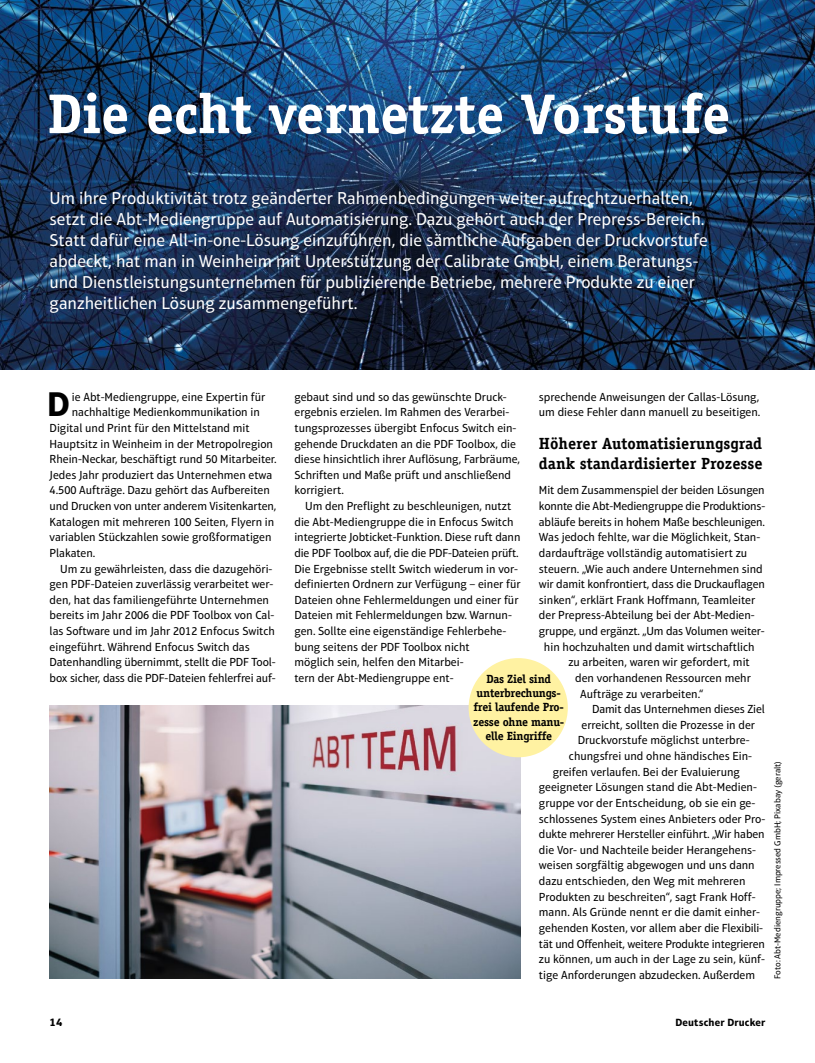
<style>
.page{position:relative;width:815px;height:1063px;background:#fff}
.page>*{position:absolute;margin:0;border:0;box-sizing:border-box;transform-origin:0 0}
._02_Head{font:700 56.25px "Officina Serif Std";color:#fff}
._04_Lauf_Initial{font:700 34.88px "Aptifer Sans LT Pro";color:#000}
._03_Motto{font:17.5px/21px "Aptifer Sans LT Pro";color:#fff}
.t1{font:700 16.25px/19.5px "Officina Serif Std";color:#000}
._04_Lauf_Einzug{font:11.88px/15.6px "Aptifer Sans LT Pro";color:#000}
._04_Lauf_Initial-2{font:11.88px "Aptifer Sans LT Pro";color:#000}
._07_BU_im_Kreis{font:700 11.88px/14.2px "Officina Serif Std";letter-spacing:-.02em;color:#000;text-align:center}
.t2{font:700 11.25px "Aptifer Sans LT Pro";color:#000}
.t3{font:700 10.62px "Aptifer Sans LT Pro";letter-spacing:.015em;color:#000}
.t4{font:8.75px "Aptifer Sans LT Pro";color:#000}
</style>
<div class="page">
<img style="left:0;top:0;width:815px;height:369px">
<img style="left:50px;top:705px;width:471px;height:274px">
<div style="left:469px;top:658px;width:99px;height:99px;background:#fff2a2;border-radius:50%"></div>
<p class="_02_Head" style="left:48px;top:79px;width:684px">Die echt vernetzte Vorstufe</p>
<p class="_03_Motto" style="left:50px;top:187px;width:660px">Um ihre Produktivität trotz geänderter Rahmenbedingungen weiter aufrechtzuerhalten, setzt die Abt-Mediengruppe auf Automatisierung. Dazu gehört auch der Prepress-Bereich.<br>Statt dafür eine All-in-one-Lösung einzuführen, die sämtliche Aufgaben der Druckvorstufe abdeckt, hat man in Weinheim mit Unterstützung der Calibrate GmbH, einem Beratungs&shy;und Dienstleistungsunternehmen für publizierende Betriebe, mehrere Produkte zu einer ganzheitlichen Lösung zusammengeführt.</p>
<p class="_04_Lauf_Initial" style="left:47px;top:383px;width:24px">D</p>
<p class="_04_Lauf_Initial-2" style="left:72px;top:390px;width:195px">ie Abt-Mediengruppe, eine Expertin für</p>
<p class="_04_Lauf_Initial-2" style="left:72px;top:405px;width:190px">nachhaltige Medienkommunikation in</p>
<p class="_04_Lauf_Initial-2" style="left:50px;top:421px;width:202px">Digital und Print für den Mittelstand mit</p>
<p class="_04_Lauf_Initial-2" style="left:50px;top:437px;width:225px">Hauptsitz in Weinheim in der Metropolregion</p>
<p class="_04_Lauf_Initial-2" style="left:50px;top:452px;width:228px">Rhein-Neckar, beschäftigt rund 50 Mitarbeiter.</p>
<p class="_04_Lauf_Initial-2" style="left:50px;top:468px;width:224px">Jedes Jahr produziert das Unternehmen etwa</p>
<p class="_04_Lauf_Initial-2" style="left:50px;top:484px;width:222px">4.500 Aufträge. Dazu gehört das Aufbereiten</p>
<p class="_04_Lauf_Initial-2" style="left:50px;top:499px;width:228px">und Drucken von unter anderem Visitenkarten,</p>
<p class="_04_Lauf_Initial-2" style="left:50px;top:515px;width:226px">Katalogen mit mehreren 100 Seiten, Flyern in</p>
<p class="_04_Lauf_Initial-2" style="left:50px;top:530px;width:223px">variablen Stückzahlen sowie großformatigen</p>
<p class="_04_Lauf_Initial-2" style="left:50px;top:546px;width:47px">Plakaten.</p>
<p class="_04_Lauf_Einzug" style="left:50px;top:561px;width:228px;text-indent:11px">Um zu gewährleisten, dass die dazugehöri&shy;gen PDF-Dateien zuverlässig verarbeitet wer&shy;den, hat das familiengeführte Unternehmen bereits im Jahr 2006 die PDF Toolbox von Cal&shy;las Software und im Jahr 2012 Enfocus Switch eingeführt. Während Enfocus Switch das Datenhandling übernimmt, stellt die PDF Tool&shy;box sicher, dass die PDF-Dateien fehlerfrei auf-</p>
<p class="_04_Lauf_Einzug" style="left:294px;top:389px;width:227px">gebaut sind und so das gewünschte Druck&shy;ergebnis erzielen. Im Rahmen des Verarbei&shy;tungsprozesses übergibt Enfocus Switch ein&shy;gehende Druckdaten an die PDF Toolbox, die diese hinsichtlich ihrer Auflösung, Farbräume, Schriften und Maße prüft und anschließend korrigiert.</p>
<p class="_04_Lauf_Einzug" style="left:294px;top:498px;width:228px;text-indent:11px">Um den Preflight zu beschleunigen, nutzt die Abt-Mediengruppe die in Enfocus Switch integrierte Jobticket-Funktion. Diese ruft dann die PDF Toolbox auf, die die PDF-Dateien prüft.<br>Die Ergebnisse stellt Switch wiederum in vor&shy;definierten Ordnern zur Verfügung – einer für Dateien ohne Fehlermeldungen und einer für Dateien mit Fehlermeldungen bzw. Warnun&shy;gen. Sollte eine eigenständige Fehlerbehe&shy;bung seitens der PDF Toolbox nicht<br>möglich sein, helfen den Mitarbei-<br>tern der Abt-Mediengruppe ent-</p>
<p class="_04_Lauf_Einzug" style="left:539px;top:389px;width:223px">sprechende Anweisungen der Callas-Lösung, um diese Fehler dann manuell zu beseitigen.</p>
<h3 class="t1" style="left:539px;top:434px;width:225px">Höherer Automatisierungsgrad dank standardisierter Prozesse</h3>
<p class="_04_Lauf_Einzug" style="left:539px;top:483px;width:227px">Mit dem Zusammenspiel der beiden Lösungen</p>
<p class="_04_Lauf_Einzug" style="left:539px;top:498px;width:228px">konnte die Abt-Mediengruppe die Produktions-</p>
<p class="_04_Lauf_Einzug" style="left:539px;top:514px;width:228px">abläufe bereits in hohem Maße beschleunigen.</p>
<p class="_04_Lauf_Einzug" style="left:539px;top:529px;width:223px">Was jedoch fehlte, war die Möglichkeit, Stan-</p>
<p class="_04_Lauf_Einzug" style="left:539px;top:545px;width:210px">dardaufträge vollständig automatisiert zu</p>
<p class="_04_Lauf_Einzug" style="left:539px;top:561px;width:225px">steuern. „Wie auch andere Unternehmen sind</p>
<p class="_04_Lauf_Einzug" style="left:539px;top:576px;width:228px">wir damit konfrontiert, dass die Druckauflagen</p>
<p class="_04_Lauf_Einzug" style="left:539px;top:592px;width:218px">sinken“, erklärt Frank Hoffmann, Teamleiter</p>
<p class="_04_Lauf_Einzug" style="left:539px;top:608px;width:217px">der Prepress-Abteilung bei der Abt-Medien-</p>
<p class="_04_Lauf_Einzug" style="left:539px;top:623px;width:227px">gruppe, und ergänzt. „Um das Volumen weiter-</p>
<p class="_04_Lauf_Einzug" style="left:544px;top:639px;width:212px">hin hochzuhalten und damit wirtschaftlich</p>
<p class="_04_Lauf_Einzug" style="left:568px;top:654px;width:183px">zu arbeiten, waren wir gefordert, mit</p>
<p class="_04_Lauf_Einzug" style="left:575px;top:670px;width:177px">den vorhandenen Ressourcen mehr</p>
<p class="_04_Lauf_Einzug" style="left:580px;top:686px;width:125px">Aufträge zu verarbeiten.“</p>
<p class="_04_Lauf_Einzug" style="left:592px;top:701px;width:174px">Damit das Unternehmen dieses Ziel</p>
<p class="_04_Lauf_Einzug" style="left:581px;top:717px;width:175px">erreicht, sollten die Prozesse in der</p>
<p class="_04_Lauf_Einzug" style="left:578px;top:733px;width:173px">Druckvorstufe möglichst unterbre-</p>
<p class="_04_Lauf_Einzug" style="left:569px;top:748px;width:185px">chungsfrei und ohne händisches Ein-</p>
<p class="_04_Lauf_Einzug" style="left:553px;top:764px;width:189px">greifen verlaufen. Bei der Evaluierung</p>
<p class="_04_Lauf_Einzug" style="left:539px;top:779px;width:219px">geeigneter Lösungen stand die Abt-Medien-</p>
<p class="_04_Lauf_Einzug" style="left:539px;top:795px;width:218px">gruppe vor der Entscheidung, ob sie ein ge-</p>
<p class="_04_Lauf_Einzug" style="left:539px;top:811px;width:228px">schlossenes System eines Anbieters oder Pro-</p>
<p class="_04_Lauf_Einzug" style="left:539px;top:826px;width:227px">dukte mehrerer Hersteller einführt. „Wir haben</p>
<p class="_04_Lauf_Einzug" style="left:539px;top:842px;width:219px">die Vor- und Nachteile beider Herangehens-</p>
<p class="_04_Lauf_Einzug" style="left:539px;top:858px;width:217px">weisen sorgfältig abgewogen und uns dann</p>
<p class="_04_Lauf_Einzug" style="left:539px;top:873px;width:208px">dazu entschieden, den Weg mit mehreren</p>
<p class="_04_Lauf_Einzug" style="left:539px;top:889px;width:218px">Produkten zu beschreiten“, sagt Frank Hoff-</p>
<p class="_04_Lauf_Einzug" style="left:539px;top:904px;width:223px">mann. Als Gründe nennt er die damit einher-</p>
<p class="_04_Lauf_Einzug" style="left:539px;top:920px;width:226px">gehenden Kosten, vor allem aber die Flexibili-</p>
<p class="_04_Lauf_Einzug" style="left:539px;top:936px;width:227px">tät und Offenheit, weitere Produkte integrieren</p>
<p class="_04_Lauf_Einzug" style="left:539px;top:951px;width:228px">zu können, um auch in der Lage zu sein, künf-</p>
<p class="_04_Lauf_Einzug" style="left:539px;top:967px;width:218px">tige Anforderungen abzudecken. Außerdem</p>
<p class="_07_BU_im_Kreis" style="left:473px;top:671px;width:93px">Das Ziel sind unterbrechungs&shy;frei laufende Pro&shy;zesse ohne manu&shy;elle Eingriffe</p>
<p class="t4" style="left:772px;top:979px;width:220px;rotate:-90deg">Foto: Abt-Mediengruppe; Impressed GmbH; Pixabay (geralt)</p>
<p class="t2" style="left:50px;top:1015px;width:14px">14</p>
<p class="t3" style="left:675px;top:1016px;width:91px">Deutscher Drucker</p>
</div>
